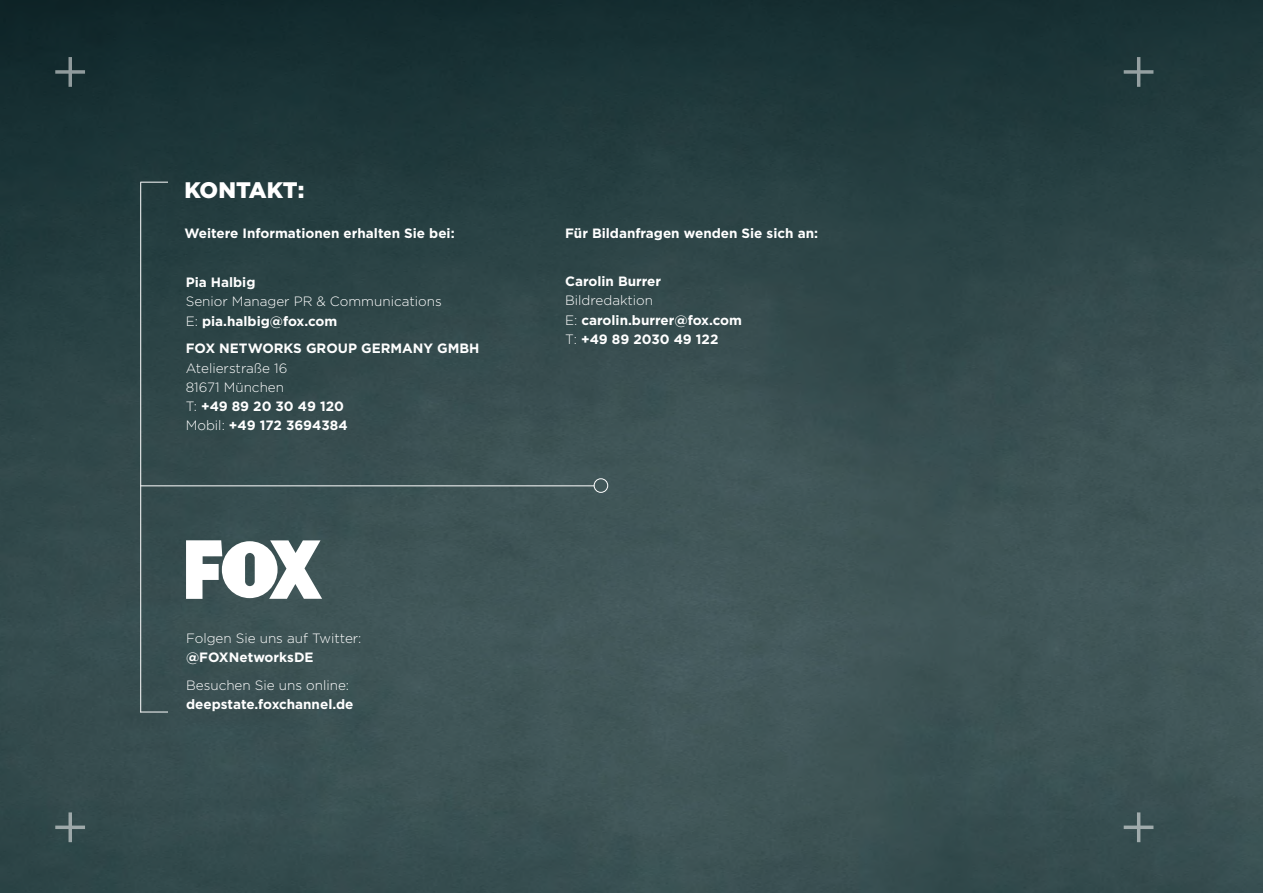
<style>
.page{position:relative;width:1263px;height:893px;background:#fff}
.page>*{position:absolute;margin:0;border:0;box-sizing:border-box;transform-origin:0 0}
.t1{font:900 22.5px "Gotham";letter-spacing:-.005em;color:#fff}
.t2{font:700 13.5px/19.2px "Gotham";color:#fff}
.t3{font:300 13.5px/19.2px "Gotham";color:#fff}
.s1{font-weight:700}
.s2{font-style:inherit}
.s3{font-weight:300}
</style>
<div class="page">
<img style="left:0;top:0;width:1263px;height:893px">
<svg style="left:55px;top:57px;width:30px;height:30px"></svg>
<svg style="left:55px;top:812px;width:30px;height:30px"></svg>
<svg style="left:1124px;top:57px;width:29px;height:30px"></svg>
<svg style="left:1124px;top:812px;width:29px;height:30px"></svg>
<svg style="left:186px;top:540px;width:136px;height:59px"></svg>
<hr style="left:140px;top:485px;width:454px;height:1px;background:#fff">
<div style="left:594px;top:478px;width:14px;height:15px;border:1px solid #fff;border-radius:50%"></div>
<svg style="left:141px;top:182px;width:27px;height:1px"></svg>
<hr style="left:140px;top:182px;width:1px;height:530px;background:#fff">
<svg style="left:140px;top:712px;width:28px;height:1px"></svg>
<h1 class="t1" style="left:184px;top:175px;width:121px">KONTAKT:</h1>
<p class="t2" style="left:184px;top:223px;width:272px">Weitere Informationen erhalten Sie bei:</p>
<p class="t2" style="left:565px;top:224px;width:254px">Für Bildanfragen wenden Sie sich an:</p>
<p class="t2" style="left:186px;top:273px;width:71px">Pia Halbig</p>
<p class="t3" style="left:186px;top:292px;width:258px">Senior Manager PR &amp; Communications<br>E: <span class="s1">pia.halbig@fox.com</span></p>
<p class="t2" style="left:186px;top:339px;width:295px">FOX NETWORKS GROUP GERMANY GMBH</p>
<p class="t3" style="left:186px;top:358px;width:163px">Atelierstraße 16<br>81671 München<br>T: <span class="s1">+49 89 20 30 49 120<br></span><span class="s2">Mobil:</span> <span class="s1">+49 172 3694384</span></p>
<p class="t3" style="left:186px;top:628px;width:177px">Folgen Sie uns auf Twitter:</p>
<p class="t2" style="left:186px;top:648px;width:129px">@FOXNetworksDE</p>
<p class="t3" style="left:186px;top:675px;width:165px">Besuchen Sie uns online:</p>
<p class="t2" style="left:186px;top:695px;width:169px">deepstate.foxchannel.de</p>
<p class="t2" style="left:565px;top:272px;width:98px">Carolin Burrer</p>
<p class="t2" style="left:565px;top:291px;width:178px"><span class="s3">Bildredaktion<br></span><span class="s3">E:</span> carolin.burrer@fox.com<br><span class="s3">T:</span> +49 89 2030 49 122</p>
</div>
